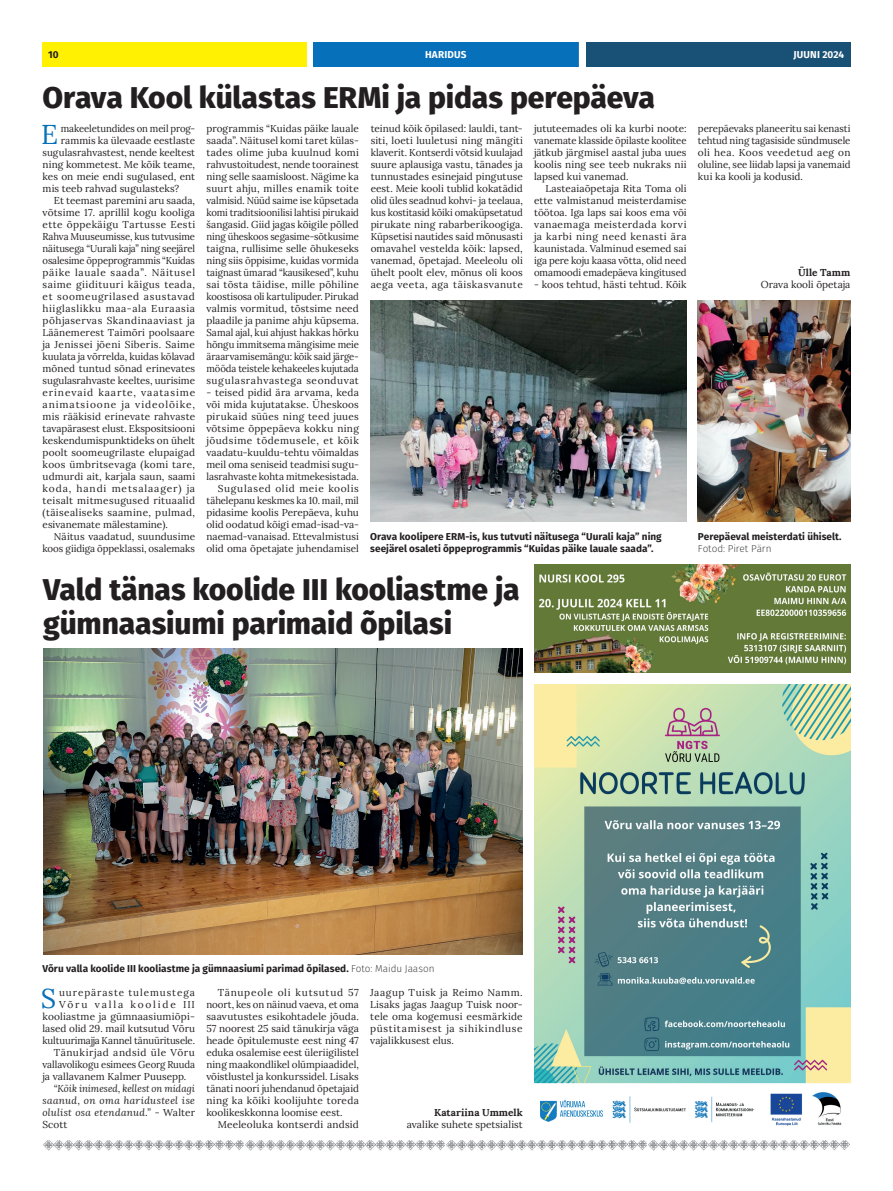
<style>
.page{position:relative;width:893px;height:1191px;background:#fff}
.page>*{position:absolute;margin:0;border:0;box-sizing:border-box;transform-origin:0 0}
.t1{font:800 30px/34px "Fira Sans";letter-spacing:-.005em;color:#231f20}
.t2{font:27.1px "Lora";color:#0770ba}
.t3{font:10px/12px "Lora";letter-spacing:.01em;color:#231f20;text-align:justify}
.t4{font:700 10px/12px "Fira Sans";color:#231f20}
.t5{font:10px "Lora";letter-spacing:-.01em;color:#231f20;scale:.96 1}
.t6{font:italic 10px/12px "Lora";letter-spacing:.025em;color:#231f20;text-align:justify;scale:.96 1}
.t7{font:10px "Lora";letter-spacing:.035em;color:#231f20}
.t8{font:10px "Lora";letter-spacing:-.015em;color:#231f20;scale:.95 1}
.t9{font:10px "Lora";letter-spacing:.05em;color:#231f20}
.t10{font:10px "Lora";letter-spacing:.085em;color:#231f20}
.t11{font:10px "Lora";letter-spacing:.01em;color:#231f20;scale:.96 1}
.t12{font:10px "Lora";letter-spacing:.03em;color:#231f20}
.t13{font:10px "Lora";letter-spacing:.045em;color:#231f20}
.t14{font:10px "Lora";letter-spacing:.055em;color:#231f20}
.t15{font:10px "Lora";letter-spacing:.04em;color:#231f20}
.t16{font:10px "Lora";letter-spacing:.065em;color:#231f20}
.t17{font:10px "Lora";letter-spacing:.06em;color:#231f20}
.t18{font:10px "Lora";letter-spacing:.09em;color:#231f20}
.t19{font:700 10px "Lora";letter-spacing:.01em;color:#231f20}
.t20{font:10px "Lora";letter-spacing:.095em;color:#231f20}
.t21{font:10px "Lora";letter-spacing:.18em;color:#231f20}
.t22{font:700 10px "Fira Sans";letter-spacing:.02em;color:#fff}
.t23{font:200 10px "Fira Sans";color:#231f20}
.s1{font-weight:200}
.s2{font-style:normal}
</style>
<div class="page">
<div style="left:42px;top:42px;width:264px;height:25px;background:#fff101"></div>
<div style="left:586px;top:42px;width:264px;height:25px;background:#185076"></div>
<img style="left:43px;top:1140px;width:806px;height:11px">
<div style="left:313px;top:42px;width:265px;height:25px;background:#0770ba"></div>
<img style="left:43px;top:648px;width:480px;height:306px">
<img style="left:534px;top:684px;width:316px;height:442px">
<img style="left:534px;top:564px;width:316px;height:108px">
<img style="left:698px;top:300px;width:152px;height:222px">
<img style="left:370px;top:300px;width:317px;height:222px">
<p class="t4" style="left:48px;top:48px;width:12px">10</p>
<p class="t22" style="left:425px;top:48px;width:43px">HARIDUS</p>
<p class="t22" style="left:793px;top:47px;width:52px">JUUNI 2024</p>
<h1 class="t1" style="left:42px;top:80px;width:614px">Orava Kool külastas ERMi ja pidas perepäeva</h1>
<h2 class="t2" style="left:41px;top:114px;width:18px">E</h2>
<p class="t8" style="left:61px;top:121px;width:143px">makeeletundides on meil prog-</p>
<p class="t3" style="left:206px;top:122px;width:154px">programmis “Kuidas päike lauale saada”. Näitusel komi taret külas&shy;tades olime juba kuulnud komi rahvustoitudest, nende toorainest ning selle saamisloost. Nägime ka suurt ahju, milles enamik toite valmisid. Nüüd saime ise küpsetada komi traditsioonilisi lahtisi pirukaid šangasid. Giid jagas kõigile põlled ning üheskoos segasime-sõtkusime taigna, rullisime selle õhukeseks ning siis õppisime, kuidas vormida taignast ümarad “kausikesed”, kuhu sai tõsta täidise, mille põhiline koostisosa oli kartulipuder. Pirukad valmis vormitud, tõstsime need plaadile ja panime ahju küpsema.<br>Samal ajal, kui ahjust hakkas hõrku hõngu immitsema mängisime meie äraarvamisemängu: kõik said järge&shy;mööda teistele kehakeeles kujutada sugulasrahvastega seonduvat</p>
<p class="t3" style="left:206px;top:386px;width:154px;text-align:right">- teised pidid ära arvama, keda või mida kujutatakse. Üheskoos pirukaid süües ning teed juues võtsime õppepäeva kokku ning jõudsime tõdemusele, et kõik vaadatu-kuuldu-tehtu võimaldas meil oma seniseid teadmisi sugu&shy;lasrahvaste kohta mitmekesistada.<br>Sugulased olid meie koolis tähelepanu keskmes ka 10. mail, mil pidasime koolis Perepäeva, kuhu olid oodatud kõigi emad-isad-va&shy;naemad-vanaisad. Ettevalmistusi olid oma õpetajate juhendamisel</p>
<p class="t3" style="left:534px;top:122px;width:154px">jututeemades oli ka kurbi noote: vanemate klasside õpilaste koolitee jätkub järgmisel aastal juba uues koolis ning see teeb nukraks nii lapsed kui vanemad.</p>
<p class="t3" style="left:534px;top:182px;width:154px;text-indent:11px">Lasteaiaõpetaja Rita Toma oli ette valmistanud meisterdamise töötoa. Iga laps sai koos ema või vanaemaga meisterdada korvi ja karbi ning need kenasti ära kaunistada. Valminud esemed sai iga pere koju kaasa võtta, olid need omamoodi emadepäeva kingitused</p>
<p class="t3" style="left:534px;top:278px;width:154px">- koos tehtud, hästi tehtud. Kõik</p>
<p class="t3" style="left:371px;top:122px;width:154px">teinud kõik õpilased: lauldi, tant&shy;siti, loeti luuletusi ning mängiti klaverit. Kontserdi võtsid kuulajad suure aplausiga vastu, tänades ja tunnustades esinejaid pingutuse eest. Meie kooli tublid kokatädid olid üles seadnud kohvi- ja teelaua, kus kostitasid kõiki omaküpsetatud pirukate ning rabarberikoogiga.<br>Küpsetisi nautides said mõnusasti omavahel vestelda kõik: lapsed, vanemad, õpetajad. Meeleolu oli ühelt poolt elev, mõnus oli koos aega veeta, aga täiskasvanute</p>
<p class="t3" style="left:61px;top:134px;width:136px">rammis ka ülevaade eestlaste</p>
<p class="t3" style="left:43px;top:146px;width:154px">sugulasrahvastest, nende keeltest</p>
<p class="t3" style="left:43px;top:158px;width:154px">ning kommetest. Me kõik teame,</p>
<p class="t3" style="left:43px;top:170px;width:154px">kes on meie endi sugulased, ent</p>
<p class="t3" style="left:43px;top:182px;width:138px">mis teeb rahvad sugulasteks?</p>
<p class="t3" style="left:54px;top:194px;width:143px">Et teemast paremini aru saada,</p>
<p class="t3" style="left:43px;top:206px;width:154px">võtsime 17. aprillil kogu kooliga</p>
<p class="t15" style="left:43px;top:217px;width:154px">ette õppekäigu Tartusse Eesti</p>
<p class="t5" style="left:43px;top:229px;width:160px">Rahva Muuseumisse, kus tutvusime</p>
<p class="t5" style="left:43px;top:241px;width:160px">näitusega “Uurali kaja” ning seejärel</p>
<p class="t8" style="left:43px;top:253px;width:162px">osalesime õppeprogrammis “Kuidas</p>
<p class="t16" style="left:43px;top:265px;width:154px">päike lauale saada”. Näitusel</p>
<p class="t13" style="left:43px;top:277px;width:154px">saime giidituuri käigus teada,</p>
<p class="t17" style="left:43px;top:289px;width:154px">et soomeugrilased asustavad</p>
<p class="t14" style="left:43px;top:301px;width:154px">hiiglaslikku maa-ala Euraasia</p>
<p class="t9" style="left:43px;top:313px;width:154px">põhjaservas Skandinaaviast ja</p>
<p class="t3" style="left:43px;top:326px;width:154px">Läänemerest Taimõri poolsaare</p>
<p class="t7" style="left:43px;top:337px;width:154px">ja Jenissei jõeni Siberis. Saime</p>
<p class="t3" style="left:43px;top:350px;width:154px">kuulata ja võrrelda, kuidas kõlavad</p>
<p class="t3" style="left:43px;top:362px;width:154px">mõned tuntud sõnad erinevates</p>
<p class="t3" style="left:43px;top:374px;width:154px">sugulasrahvaste keeltes, uurisime</p>
<p class="t10" style="left:43px;top:385px;width:154px">erinevaid kaarte, vaatasime</p>
<p class="t18" style="left:43px;top:397px;width:154px">animatsioone ja videolõike,</p>
<p class="t3" style="left:43px;top:410px;width:154px">mis rääkisid erinevate rahvaste</p>
<p class="t3" style="left:43px;top:422px;width:154px">tavapärasest elust. Ekspositsiooni</p>
<p class="t3" style="left:43px;top:434px;width:154px">keskendumispunktideks on ühelt</p>
<p class="t3" style="left:43px;top:446px;width:154px">poolt soomeugrilaste elupaigad</p>
<p class="t7" style="left:43px;top:457px;width:154px">koos ümbritsevaga (komi tare,</p>
<p class="t3" style="left:43px;top:470px;width:154px">udmurdi ait, karjala saun, saami</p>
<p class="t10" style="left:43px;top:481px;width:154px">koda, handi metsalaager) ja</p>
<p class="t12" style="left:43px;top:493px;width:154px">teisalt mitmesugused rituaalid</p>
<p class="t7" style="left:43px;top:505px;width:154px">(täisealiseks saamine, pulmad,</p>
<p class="t3" style="left:43px;top:518px;width:127px">esivanemate mälestamine).</p>
<p class="t3" style="left:54px;top:530px;width:143px">Näitus vaadatud, suundusime</p>
<p class="t3" style="left:43px;top:542px;width:154px">koos giidiga õppeklassi, osalemaks</p>
<p class="t4" style="left:370px;top:530px;width:293px">Orava koolipere ERM-is, kus tutvuti näitusega “Uurali kaja” ning seejärel osaleti õppeprogrammis “Kuidas päike lauale saada”.</p>
<h1 class="t1" style="left:43px;top:572px;width:478px">Vald tänas koolide III kooliastme ja gümnaasiumi parimaid õpilasi</h1>
<p class="t3" style="left:698px;top:122px;width:154px">perepäevaks planeeritu sai kenasti tehtud ning tagasiside sündmusele oli hea. Koos veedetud aeg on oluline, see liidab lapsi ja vanemaid kui ka kooli ja kodusid.</p>
<p class="t19" style="left:798px;top:264px;width:54px">Ülle Tamm</p>
<p class="t3" style="left:761px;top:278px;width:91px">Orava kooli õpetaja</p>
<p class="t4" style="left:698px;top:530px;width:145px">Perepäeval meisterdati ühiselt.</p>
<p class="t23" style="left:698px;top:541px;width:75px">Fotod: Piret Pärn</p>
<p class="t4" style="left:43px;top:962px;width:394px">Võru valla koolide III kooliastme ja gümnaasiumi parimad õpilased. <span class="s1">Foto: Maidu Jaason</span></p>
<h2 class="t2" style="left:41px;top:978px;width:17px">S</h2>
<p class="t20" style="left:59px;top:985px;width:137px">uurepäraste tulemustega</p>
<p class="t21" style="left:59px;top:997px;width:137px">Võru valla koolide III</p>
<p class="t3" style="left:43px;top:1010px;width:154px">kooliastme ja gümnaasiumiõpi-</p>
<p class="t3" style="left:43px;top:1022px;width:154px">lased olid 29. mail kutsutud Võru</p>
<p class="t5" style="left:43px;top:1033px;width:160px">kultuurimajja Kannel tänuüritusele.</p>
<p class="t9" style="left:54px;top:1045px;width:143px">Tänukirjad andsid üle Võru</p>
<p class="t11" style="left:43px;top:1057px;width:160px">vallavolikogu esimees Georg Ruuda</p>
<p class="t3" style="left:43px;top:1070px;width:145px">ja vallavanem Kalmer Puusepp.</p>
<p class="t6" style="left:43px;top:1082px;width:160px;text-indent:11px">“Kõik inimesed, kellest on midagi saanud, on oma haridusteel ise olulist osa etendanud.” <span class="s2">- Walter Scott</span></p>
<p class="t3" style="left:206px;top:986px;width:154px;text-indent:11px">Tänupeole oli kutsutud 57 noort, kes on näinud vaeva, et oma saavutustes esikohtadele jõuda.<br>57 noorest 25 said tänukirja väga heade õpitulemuste eest ning 47 eduka osalemise eest üleriigilistel ning maakondlikel olümpiaadidel, võistlustel ja konkurssidel. Lisaks tänati noori juhendanud õpetajaid ning ka kõiki koolijuhte toreda koolikeskkonna loomise eest.</p>
<p class="t3" style="left:218px;top:1118px;width:143px">Meeleoluka kontserdi andsid</p>
<p class="t3" style="left:370px;top:986px;width:154px">Jaagup Tuisk ja Reimo Namm.<br>Lisaks jagas Jaagup Tuisk noor&shy;tele oma kogemusi eesmärkide püstitamisest ja sihikindluse vajalikkusest elus.</p>
<p class="t19" style="left:434px;top:1104px;width:90px">Katariina Ummelk</p>
<p class="t3" style="left:407px;top:1118px;width:118px">avalike suhete spetsialist</p>
</div>
